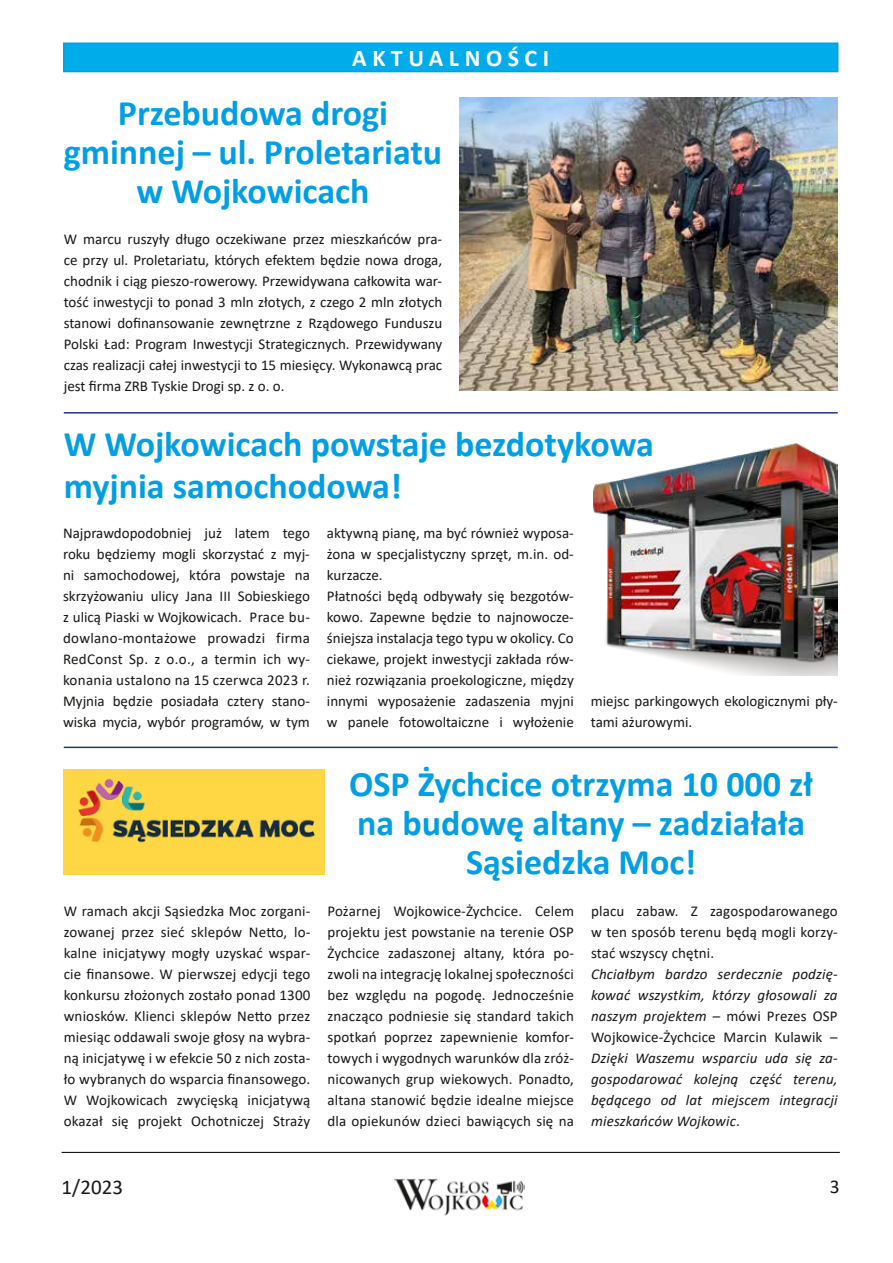
<style>
.page{position:relative;width:893px;height:1263px;background:#fff}
.page>*{position:absolute;margin:0;border:0;box-sizing:border-box;transform-origin:0 0}
.t1{font:700 36px/38.8px "Calibri";color:#009ee3;text-align:center}
.t2{font:700 24px "Calibri";letter-spacing:.23em;color:#fff}
.t3{font:21px "Calibri";color:#181716}
.t4{font:19.5px "Calibri";color:#181716}
.t5{font:15px/21px "Calibri";color:#181716;text-align:justify}
.t6{font:italic 15px/21px "Calibri";letter-spacing:.01em;color:#181716;text-align:justify}
.s1{font-style:normal}
</style>
<div class="page">
<hr style="left:62px;top:1152px;width:778px;height:1px;background:#181716">
<img style="left:395px;top:1178px;width:130px;height:37px">
<div style="left:64px;top:43px;width:774px;height:29px;background:#00ace9"></div>
<div style="left:63px;top:43px;width:775px;height:29px;border:2px solid #009ee3"></div>
<hr style="left:64px;top:747px;width:774px;height:1px;background:#243282">
<hr style="left:64px;top:412px;width:774px;height:2px;background:#243282">
<img style="left:459px;top:98px;width:379px;height:292px">
<img style="left:594px;top:443px;width:244px;height:232px">
<img style="left:64px;top:769px;width:261px;height:105px">
<h2 class="t2" style="left:352px;top:41px;width:198px">AKTUALNOŚCI</h2>
<h1 class="t1" style="left:64px;top:93px;width:380px">Przebudowa drogi gminnej – ul. Proletariatu w Wojkowicach</h1>
<p class="t5" style="left:64px;top:228px;width:380px">W marcu ruszyły długo oczekiwane przez mieszkańców pra&shy;ce przy ul. Proletariatu, których efektem będzie nowa droga, chodnik i ciąg pieszo-rowerowy. Przewidywana całkowita war&shy;tość inwestycji to ponad 3 mln złotych, z czego 2 mln złotych stanowi dofinansowanie zewnętrzne z Rządowego Funduszu Polski Ład: Program Inwestycji Strategicznych. Przewidywany czas realizacji całej inwestycji to 15 miesięcy. Wykonawcą prac jest firma ZRB Tyskie Drogi sp. z o. o.</p>
<h1 class="t1" style="left:64px;top:422px;width:592px;line-height:42px;text-align:left">W Wojkowicach powstaje bezdotykowa myjnia samochodowa!</h1>
<p class="t5" style="left:63px;top:522px;width:248px">Najprawdopodobniej już latem tego roku będziemy mogli skorzystać z myj&shy;ni samochodowej, która powstaje na skrzyżowaniu ulicy Jana III Sobieskiego z ulicą Piaski w Wojkowicach. Prace bu&shy;dowlano-montażowe prowadzi firma RedConst Sp. z o.o., a termin ich wy&shy;konania ustalono na 15 czerwca 2023 r.<br>Myjnia będzie posiadała cztery stano&shy;wiska mycia, wybór programów, w tym</p>
<p class="t5" style="left:327px;top:522px;width:248px;text-align:left">aktywną pianę, ma być również wyposa&shy;żona w specjalistyczny sprzęt, m.in. od&shy;kurzacze.<br>Płatności będą odbywały się bezgotów&shy;kowo. Zapewne będzie to najnowocze&shy;śniejsza instalacja tego typu w okolicy. Co ciekawe, projekt inwestycji zakłada rów&shy;nież rozwiązania proekologiczne, między innymi wyposażenie zadaszenia myjni w panele fotowoltaiczne i wyłożenie</p>
<p class="t5" style="left:591px;top:690px;width:248px">miejsc parkingowych ekologicznymi pły&shy;tami ażurowymi.</p>
<h1 class="t1" style="left:349px;top:764px;width:465px">OSP Żychcice otrzyma 10 000 zł na budowę altany – zadziałała<br>Sąsiedzka Moc!</h1>
<p class="t5" style="left:64px;top:900px;width:248px">W ramach akcji Sąsiedzka Moc zorgani&shy;zowanej przez sieć sklepów Netto, lo&shy;kalne inicjatywy mogły uzyskać wspar&shy;cie finansowe. W pierwszej edycji tego konkursu złożonych zostało ponad 1300 wniosków. Klienci sklepów Netto przez miesiąc oddawali swoje głosy na wybra&shy;ną inicjatywę i w efekcie 50 z nich zosta&shy;ło wybranych do wsparcia finansowego.<br>W Wojkowicach zwycięską inicjatywą okazał się projekt Ochotniczej Straży</p>
<p class="t5" style="left:327px;top:900px;width:248px">Pożarnej Wojkowice-Żychcice. Celem projektu jest powstanie na terenie OSP Żychcice zadaszonej altany, która po&shy;zwoli na integrację lokalnej społeczności bez względu na pogodę. Jednocześnie znacząco podniesie się standard takich spotkań poprzez zapewnienie komfor&shy;towych i wygodnych warunków dla zróż&shy;nicowanych grup wiekowych. Ponadto, altana stanowić będzie idealne miejsce dla opiekunów dzieci bawiących się na</p>
<p class="t5" style="left:591px;top:900px;width:248px">placu zabaw. Z zagospodarowanego w ten sposób terenu będą mogli korzy&shy;stać wszyscy chętni.</p>
<p class="t6" style="left:591px;top:963px;width:248px">Chciałbym bardzo serdecznie podzię&shy;kować wszystkim, którzy głosowali za naszym projektem <span class="s1">– mówi Prezes OSP Wojkowice-Żychcice Marcin Kulawik –</span></p>
<p class="t6" style="left:591px;top:1047px;width:248px">Dzięki Waszemu wsparciu uda się za&shy;gospodarować kolejną część terenu, będącego od lat miejscem integracji mieszkańców Wojkowic<span class="s1">.</span></p>
<h3 class="t3" style="left:62px;top:1172px;width:63px">1/2023</h3>
<h3 class="t4" style="left:830px;top:1172px;width:11px">3</h3>
</div>
